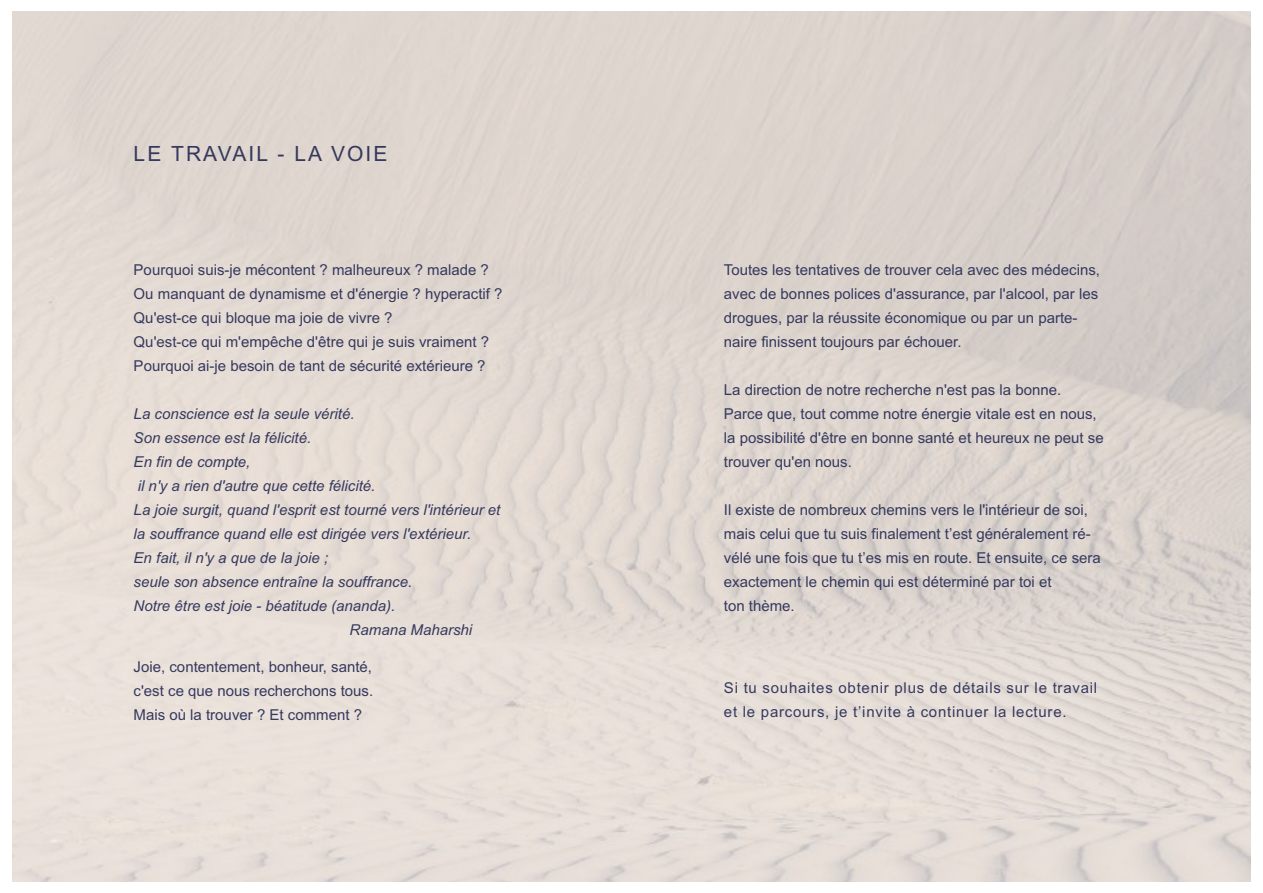
<style>
.page{position:relative;width:1263px;height:893px;background:#fff}
.page>*{position:absolute;margin:0;border:0;box-sizing:border-box;transform-origin:0 0}
.t1{font:21px "Arial";letter-spacing:.1em;color:#36395e}
.t2{font:15px/24px "Arial";color:#36395e}
.t3{font:italic 15px "Arial";color:#36395e}
.t4{font:15px/24px "Arial";letter-spacing:.05em;color:#36395e}
</style>
<div class="page">
<h1 class="t1" style="left:134px;top:141px;width:255px">LE TRAVAIL - LA VOIE</h1>
<p class="t2" style="left:134px;top:257px;width:370px">Pourquoi suis-je mécontent ? malheureux ? malade ?<br>Ou manquant de dynamisme et d'énergie ? hyperactif ?<br>Qu'est-ce qui bloque ma joie de vivre ?<br>Qu'est-ce qui m'empêche d'être qui je suis vraiment ?<br>Pourquoi ai-je besoin de tant de sécurité extérieure ?</p>
<p class="t3" style="left:134px;top:405px;width:222px">La conscience est la seule vérité.</p>
<p class="t3" style="left:134px;top:429px;width:179px">Son essence est la félicité.</p>
<p class="t3" style="left:134px;top:453px;width:118px">En fin de compte,</p>
<p class="t3" style="left:138px;top:477px;width:239px">il n'y a rien d'autre que cette félicité.</p>
<p class="t3" style="left:134px;top:501px;width:368px">La joie surgit, quand l'esprit est tourné vers l'intérieur et</p>
<p class="t3" style="left:134px;top:525px;width:339px">la souffrance quand elle est dirigée vers l'extérieur.</p>
<p class="t3" style="left:134px;top:549px;width:196px">En fait, il n'y a que de la joie ;</p>
<p class="t3" style="left:134px;top:573px;width:280px">seule son absence entraîne la souffrance.</p>
<p class="t3" style="left:134px;top:597px;width:263px">Notre être est joie - béatitude (ananda).</p>
<p class="t3" style="left:350px;top:621px;width:124px">Ramana Maharshi</p>
<p class="t2" style="left:134px;top:655px;width:241px;text-align:justify">Joie, contentement, bonheur, santé, c'est ce que nous recherchons tous.<br>Mais où la trouver ? Et comment ?</p>
<p class="t2" style="left:724px;top:257px;width:378px">Toutes les tentatives de trouver cela avec des médecins, avec de bonnes polices d'assurance, par l'alcool, par les drogues, par la réussite économique ou par un parte&shy;naire finissent toujours par échouer.</p>
<p class="t2" style="left:724px;top:377px;width:381px">La direction de notre recherche n'est pas la bonne.<br>Parce que, tout comme notre énergie vitale est en nous, la possibilité d'être en bonne santé et heureux ne peut se trouver qu'en nous.</p>
<p class="t2" style="left:724px;top:497px;width:378px">Il existe de nombreux chemins vers le l'intérieur de soi, mais celui que tu suis finalement t’est généralement ré&shy;vélé une fois que tu t’es mis en route. Et ensuite, ce sera exactement le chemin qui est déterminé par toi et<br>ton thème.</p>
<p class="t4" style="left:724px;top:676px;width:375px">Si tu souhaites obtenir plus de détails sur le travail et le parcours, je t’invite à continuer la lecture.</p>
</div>
